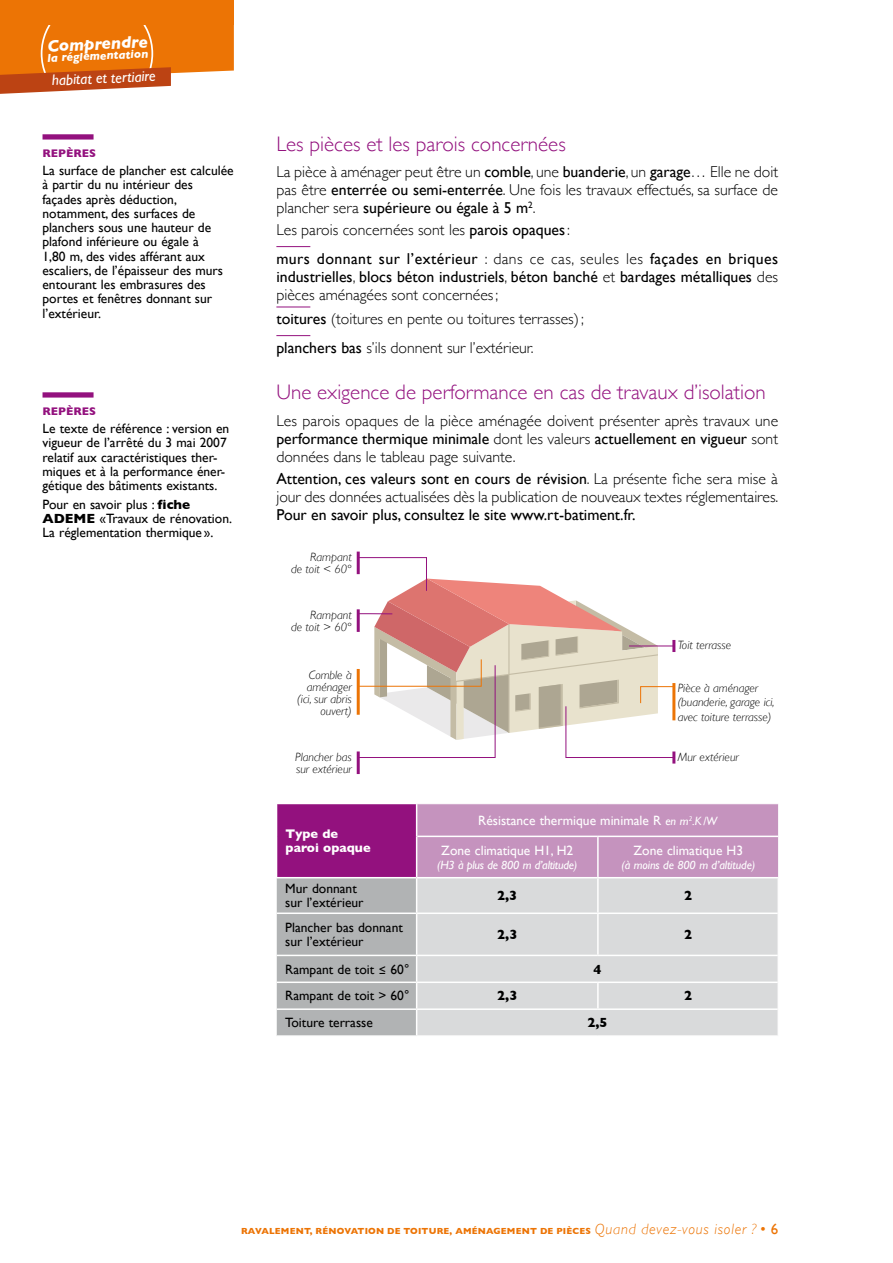
<style>
.page{position:relative;width:893px;height:1263px;background:#fff}
.page>*{position:absolute;margin:0;border:0;box-sizing:border-box;transform-origin:0 0}
.t1{font:300 21px "Gill Sans";color:#93117e}
.t2{font:italic 700 16.95px "Gill Sans";color:#fff}
.t3{font:300 15.75px/18px "Gill Sans";color:#000;text-align:justify}
.t4{font:15.75px/18px "Gill Sans";color:#000}
.t5{font:15.75px/28.7px "Gill Sans";letter-spacing:.03em;color:#000}
.t6{font:italic 15.15px "Gill Sans";color:#fff}
.t7{font:13.5px/14.2px "Gill Sans";color:#000}
.t8{font:13.5px "Gill Sans";color:#fff}
.t9{font:700 13.5px "Gill Sans";color:#000}
.t10{font:700 12.75px/13.5px "Gill Sans";color:#fff}
.t11{font:italic 300 12px/12px "Gill Sans";color:#000;text-align:right}
.t12{font:italic 12px "Gill Sans";letter-spacing:-.015em;color:#fff}
.t13{font:italic 700 11.85px "Gill Sans";color:#fff}
.t14{font:700 11.25px "Gill Sans";color:#93117e}
.t15{font:700 9px "Gill Sans";letter-spacing:.02em;color:#ec7405}
.s1{font-weight:700}
.s2{font-weight:400}
.s3{font-weight:300}
.s4{font-style:italic;font-size:12px}
.s5{font-weight:300;font-style:italic;font-size:15px}
.s6{font-weight:400;font-size:15px}
</style>
<div class="page">
<svg style="left:0;top:25px;width:234px;height:69px;background:#e47d2a"></svg>
<div style="left:0;top:0;width:234px;height:25px;background:#ec7405"></div>
<hr style="left:276px;top:246px;width:34px;height:1px;background:#93117e">
<hr style="left:276px;top:307px;width:34px;height:1px;background:#93117e">
<hr style="left:276px;top:335px;width:34px;height:1px;background:#93117e">
<hr style="left:357px;top:552px;width:3px;height:22px;background:#93117e">
<hr style="left:357px;top:751px;width:3px;height:23px;background:#93117e">
<hr style="left:357px;top:609px;width:3px;height:23px;background:#93117e">
<hr style="left:357px;top:669px;width:3px;height:46px;background:#ec7405">
<svg style="left:358px;top:557px;width:317px;height:206px"></svg>
<hr style="left:629px;top:646px;width:45px;height:1px;background:#93117e">
<div style="left:43px;top:134px;width:51px;height:6px;background:#93117e"></div>
<div style="left:43px;top:392px;width:51px;height:6px;background:#93117e"></div>
<svg style="left:277px;top:804px;width:502px;height:232px;background:#c9b3c7"></svg>
<p class="t2" style="left:47px;top:36px;width:102px;rotate:-3deg">Comprendre</p>
<p class="t13" style="left:47px;top:51px;width:103px;rotate:-3deg">la réglementation</p>
<p class="t6" style="left:52px;top:71px;width:105px;rotate:-2deg">habitat et tertiaire</p>
<p class="t14" style="left:43px;top:144px;width:55px">REPÈRES</p>
<p class="t7" style="left:43px;top:163px;width:193px">La surface de plancher est calculée à partir du nu intérieur des façades après déduction, notamment, des surfaces de planchers sous une hauteur de plafond inférieure ou égale à<br>1,80 m, des vides afférant aux escaliers, de l’épaisseur des murs entourant les embrasures des portes et fenêtres donnant sur l’extérieur.</p>
<p class="t14" style="left:43px;top:402px;width:55px">REPÈRES</p>
<p class="t7" style="left:43px;top:421px;width:188px">Le texte de référence : version en vigueur de l’arrêté du 3 mai 2007 relatif aux caractéristiques ther&shy;miques et à la performance éner&shy;gétique des bâtiments existants.</p>
<p class="t7" style="left:43px;top:497px;width:191px">Pour en savoir plus : <span class="s1">fiche<br>ADEME</span> «Travaux de rénovation.<br>La réglementation thermique ».</p>
<h1 class="t1" style="left:276px;top:127px;width:291px">Les pièces et les parois concernées</h1>
<p class="t3" style="left:276px;top:162px;width:503px">La pièce à aménager peut être un <span class="s2">comble</span>, une <span class="s2">buanderie</span>, un <span class="s2">garage</span>… Elle ne doit pas être <span class="s2">enterrée ou semi-enterrée</span>. Une fois les travaux effectués, sa surface de plancher sera <span class="s2">supérieure ou égale à 5 m</span><sup>2</sup>.</p>
<p class="t5" style="left:276px;top:216px;width:503px"><span class="s3">Les parois concernées sont les</span> parois opaques<span class="s3">:<br></span>murs donnant sur l’extérieur <span class="s3">: dans ce cas, seules les</span> façades en briques</p>
<p class="t4" style="left:276px;top:267px;width:503px">industrielles<span class="s3">,</span> blocs béton industriels<span class="s3">,</span> béton banché <span class="s3">et</span> bardages métalliques <span class="s3">des pièces aménagées sont concernées;</span></p>
<p class="t3" style="left:276px;top:304px;width:309px;line-height:28.7px"><span class="s2">toitures</span> (toitures en pente ou toitures terrasses); <span class="s2">planchers bas</span> s’ils donnent sur l’extérieur.</p>
<h1 class="t1" style="left:276px;top:376px;width:491px">Une exigence de performance en cas de travaux d’isolation</h1>
<p class="t3" style="left:276px;top:411px;width:503px">Les parois opaques de la pièce aménagée doivent présenter après travaux une <span class="s2">performance thermique minimale</span> dont les valeurs <span class="s2">actuellement en vigueur</span> sont données dans le tableau page suivante.</p>
<p class="t3" style="left:276px;top:469px;width:503px"><span class="s2">Attention, ces valeurs sont en cours de révision</span>. La présente fiche sera mise à jour des données actualisées dès la publication de nouveaux textes réglementaires.</p>
<p class="t4" style="left:276px;top:506px;width:361px">Pour en savoir plus, consultez le site www.rt-batiment.fr.</p>
<p class="t11" style="left:291px;top:551px;width:62px">Rampant<br>de toit &lt; 60°</p>
<p class="t11" style="left:291px;top:609px;width:62px">Rampant<br>de toit &gt; 60°</p>
<p class="t11" style="left:297px;top:669px;width:56px">Comble à aménager (ici, sur abris ouvert)</p>
<p class="t11" style="left:295px;top:751px;width:58px;text-align:left">Plancher bas sur extérieur</p>
<p class="t10" style="left:286px;top:827px;width:86px">Type de paroi opaque</p>
<p class="t11" style="left:678px;top:639px;width:55px">Toit terrasse</p>
<p class="t11" style="left:678px;top:681px;width:98px;line-height:14.4px;text-align:left">Pièce à aménager (buanderie, garage ici, avec toiture terrasse)</p>
<p class="t11" style="left:678px;top:751px;width:62px">Mur extérieur</p>
<p class="t8" style="left:478px;top:812px;width:240px">Résistance thermique minimale R <span class="s4">en m</span><sup>2</sup><span class="s4">.K/W</span></p>
<p class="t8" style="left:441px;top:842px;width:133px">Zone climatique H1, H2</p>
<p class="t12" style="left:437px;top:858px;width:142px">(H3 à plus de 800 m d’altitude)</p>
<p class="t8" style="left:633px;top:842px;width:111px">Zone climatique H3</p>
<p class="t12" style="left:621px;top:858px;width:135px">(à moins de 800 m d’altitude)</p>
<p class="t7" style="left:285px;top:881px;width:80px">Mur donnant sur l’extérieur</p>
<p class="t9" style="left:497px;top:885px;width:22px">2,3</p>
<p class="t9" style="left:684px;top:885px;width:10px">2</p>
<p class="t7" style="left:285px;top:920px;width:119px">Plancher bas donnant sur l’extérieur</p>
<p class="t9" style="left:497px;top:924px;width:22px">2,3</p>
<p class="t9" style="left:684px;top:924px;width:10px">2</p>
<p class="t7" style="left:285px;top:962px;width:126px">Rampant de toit 60°</p>
<p class="t9" style="left:594px;top:958px;width:10px">4</p>
<p class="t7" style="left:285px;top:989px;width:126px">Rampant de toit &gt; 60°</p>
<p class="t9" style="left:497px;top:985px;width:22px">2,3</p>
<p class="t9" style="left:684px;top:985px;width:10px">2</p>
<p class="t7" style="left:285px;top:1015px;width:89px">Toiture terrasse</p>
<p class="t9" style="left:587px;top:1012px;width:22px">2,5</p>
<p class="t15" style="left:241px;top:1224px;width:539px">RAVALEMENT, RÉNOVATION DE TOITURE, AMÉNAGEMENT DE PIÈCES <span class="s5">Quand devez-vous isoler ? •</span> <span class="s6">6</span></p>
</div>
